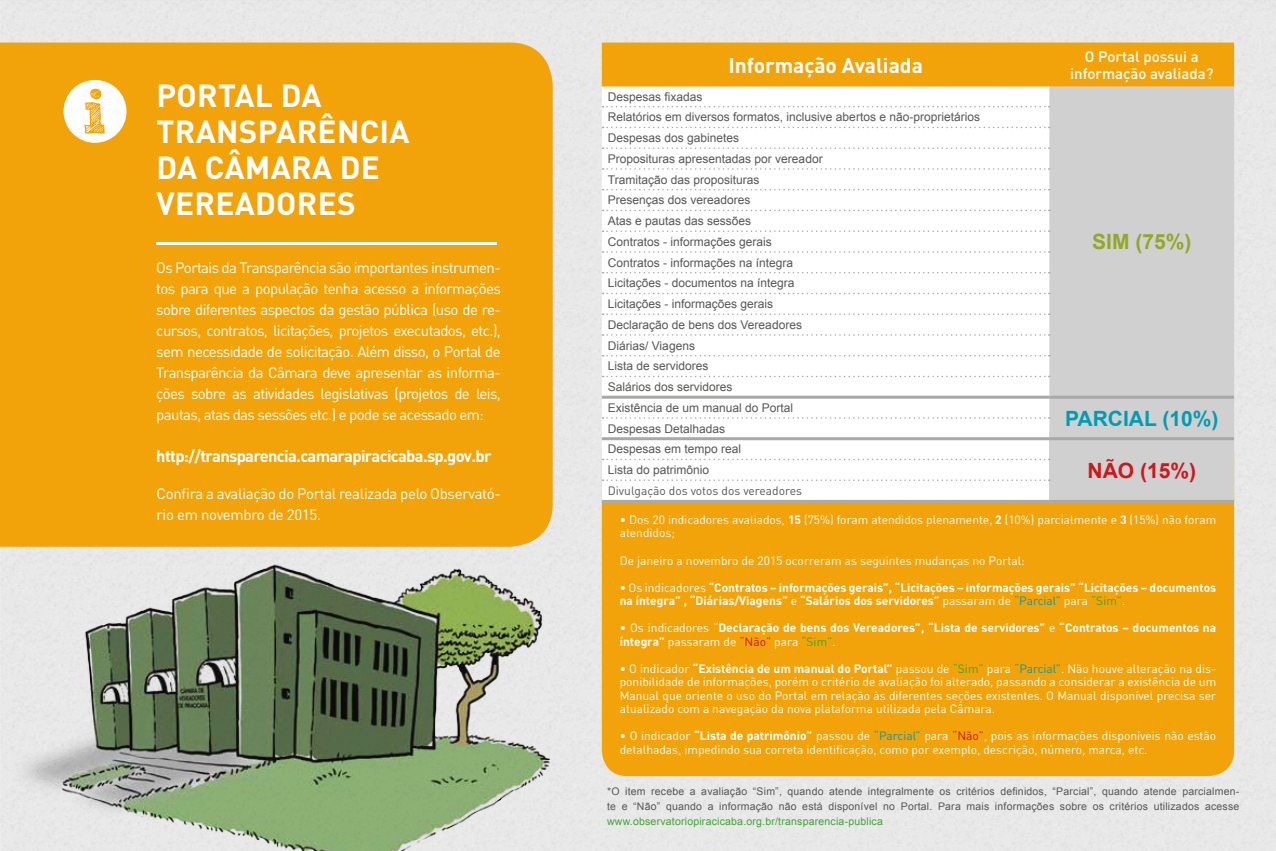
<style>
.page{position:relative;width:1276px;height:851px;background:#fff}
.page>*{position:absolute;margin:0;border:0;box-sizing:border-box;transform-origin:0 0}
.t1{font:700 31.5px/36px "DIN Pro";letter-spacing:.01em;color:#fff}
.t2{font:700 21px "DIN Pro";color:#fff}
.t3{font:700 21px "Arial";color:#009cb4}
.t4{font:700 21px "Arial";color:#94a726}
.t5{font:700 21px "Arial";color:#cd171a}
.t6{font:700 16.5px "DIN Pro";letter-spacing:-.04em;color:#fff}
.t7{font:15px/21px "DIN Pro";letter-spacing:-.03em;color:#fff;text-align:justify}
.t8{font:500 15px/16.5px "DIN Pro";color:#fff;text-align:center}
.t9{font:12px/13.5px "DIN Pro";color:#fff}
.t10{font:12px/20.7px "Arial";color:#575756}
.t11{font:700 12px/13.5px "DIN Pro";color:#fff}
.t12{font:12px "DIN Pro";color:#575756}
.t13{font:10.5px/15px "Arial";letter-spacing:.02em;color:#575756}
.t14{font:10.5px "Arial";letter-spacing:.02em;color:#3fa535}
.s1{font-weight:700}
.s2{font-weight:400}
.s3{font-weight:400;color:#009cb4}
.s4{font-weight:400;color:#3fa535}
.s5{font-weight:400;color:#cd171a}
.s6{color:#3fa535}
.s7{color:#009cb4}
.s8{color:#cd171a}
</style>
<div class="page">
<div style="left:0;top:0;width:1276px;height:850px;background:#e8e8e8"></div>
<div style="left:0;top:43px;width:553px;height:503px;background:#f2a30a"></div>
<div style="left:602px;top:431px;width:632px;height:345px;background:#f2a30a;border-radius:26px"></div>
<svg style="left:64px;top:80px;width:62px;height:63px"></svg>
<hr style="left:156px;top:242px;width:341px;height:3px;background:#fff">
<div style="left:602px;top:43px;width:632px;height:44px;background:#f2a30a"></div>
<svg style="left:602px;top:87px;width:447px;height:413px"></svg>
<div style="left:1049px;top:87px;width:185px;height:413px;background:#d0d0d0"></div>
<svg style="left:602px;top:106px;width:447px;height:1px"></svg>
<svg style="left:602px;top:127px;width:447px;height:1px"></svg>
<svg style="left:602px;top:147px;width:447px;height:2px"></svg>
<svg style="left:602px;top:168px;width:447px;height:2px"></svg>
<svg style="left:602px;top:189px;width:447px;height:1px"></svg>
<svg style="left:602px;top:210px;width:447px;height:1px"></svg>
<svg style="left:602px;top:417px;width:447px;height:1px"></svg>
<svg style="left:602px;top:334px;width:447px;height:1px"></svg>
<svg style="left:602px;top:230px;width:447px;height:2px"></svg>
<svg style="left:602px;top:313px;width:447px;height:2px"></svg>
<svg style="left:602px;top:251px;width:447px;height:2px"></svg>
<svg style="left:602px;top:293px;width:447px;height:1px"></svg>
<svg style="left:602px;top:272px;width:447px;height:1px"></svg>
<svg style="left:602px;top:458px;width:447px;height:2px"></svg>
<svg style="left:602px;top:479px;width:447px;height:2px"></svg>
<hr style="left:1049px;top:395px;width:185px;height:3px;background:#a8a8a7">
<hr style="left:602px;top:395px;width:447px;height:3px;background:#a8a8a7">
<hr style="left:1049px;top:437px;width:185px;height:3px;background:#a8a8a7">
<hr style="left:602px;top:437px;width:447px;height:3px;background:#a8a8a7">
<hr style="left:1049px;top:500px;width:185px;height:3px;background:#aaa">
<hr style="left:602px;top:500px;width:447px;height:3px;background:#aaa">
<svg style="left:602px;top:355px;width:447px;height:1px"></svg>
<svg style="left:602px;top:375px;width:447px;height:2px"></svg>
<img style="left:0;top:546px;width:564px;height:304px">
<h1 class="t1" style="left:156px;top:76px;width:255px">PORTAL DA<br>TRANSPARÊNCIA<br>DA CÂMARA DE<br>VEREADORES</h1>
<p class="t7" style="left:156px;top:256px;width:346px">Os Portais da Transparência são importantes instrumen&shy;tos para que a população tenha acesso a informações sobre diferentes aspectos da gestão pública (uso de re&shy;cursos, contratos, licitações, projetos executados, etc.), sem necessidade de solicitação. Além disso, o Portal de Transparência da Câmara deve apresentar as informa&shy;ções sobre as atividades legislativas (projetos de leis, pautas, atas das sessões etc.) e pode se acessado em:</p>
<h3 class="t6" style="left:156px;top:445px;width:337px">http://transparencia.camarapiracicaba.sp.gov.br</h3>
<p class="t7" style="left:156px;top:482px;width:346px">Confira a avaliação do Portal realizada pelo Observató&shy;rio em novembro de 2015.</p>
<p class="t10" style="left:608px;top:86px;width:96px">Despesas fixadas</p>
<h2 class="t2" style="left:728px;top:51px;width:196px">Informação Avaliada</h2>
<p class="t8" style="left:1070px;top:48px;width:145px">O Portal possui a informação avaliada?</p>
<p class="t10" style="left:608px;top:107px;width:374px">Relatórios em diversos formatos, inclusive abertos e não-proprietários<br>Despesas dos gabinetes<br>Proposituras apresentadas por vereador<br>Tramitação das proposituras<br>Presenças dos vereadores<br>Atas e pautas das sessões<br>Contratos - informações gerais<br>Contratos - informações na íntegra<br>Licitações - documentos na íntegra<br>Licitações - informações gerais<br>Declaração de bens dos Vereadores<br>Diárias/ Viagens<br>Lista de servidores<br>Salários dos servidores<br>Existência de um manual do Portal</p>
<p class="t10" style="left:608px;top:418px;width:135px">Despesas Detalhadas<br>Despesas em tempo real<br>Lista do patrimônio</p>
<p class="t12" style="left:608px;top:483px;width:196px">Divulgação dos votos dos vereadores</p>
<h2 class="t4" style="left:1092px;top:228px;width:101px">SIM (75%)</h2>
<h2 class="t3" style="left:1065px;top:404px;width:155px">PARCIAL (10%)</h2>
<h2 class="t5" style="left:1087px;top:456px;width:110px">NÃO (15%)</h2>
<p class="t9" style="left:620px;top:512px;width:598px">• Dos 20 indicadores avaliados, <span class="s1">15</span> (75%) foram atendidos plenamente, <span class="s1">2</span> (10%) parcialmente e <span class="s1">3</span> (15%) não foram atendidos;</p>
<p class="t9" style="left:620px;top:553px;width:406px">De janeiro a novembro de 2015 ocorreram as seguintes mudanças no Portal:</p>
<p class="t11" style="left:620px;top:580px;width:598px"><span class="s2">• Os indicadores</span> “Contratos – informações gerais”, “Licitações – informações gerais” “Licitações – documentos na íntegra” , “Diárias/Viagens” <span class="s2">e</span> “Salários dos servidores” <span class="s2">passaram de</span> <span class="s3">“Parcial”</span> <span class="s2">para</span> <span class="s4">“Sim”</span><span class="s2">.</span></p>
<p class="t11" style="left:620px;top:620px;width:598px"><span class="s2">• Os indicadores “</span>Declaração de bens dos Vereadores”, “Lista de servidores” <span class="s2">e</span> “Contratos – documentos na íntegra” <span class="s2">passaram de</span> <span class="s5">“Não”</span> <span class="s2">para</span> <span class="s4">“Sim”</span><span class="s2">.</span></p>
<p class="t9" style="left:620px;top:661px;width:598px;text-align:justify">• O indicador <span class="s1">“Existência de um manual do Portal”</span> passou de <span class="s6">“Sim”</span> para <span class="s7">“Parcial”</span>. Não houve alteração na dis&shy;ponibilidade de informações, porém o critério de avaliação foi alterado, passando a considerar a existência de um Manual que oriente o uso do Portal em relação às diferentes seções existentes. O Manual disponível precisa ser atualizado com a navegação da nova plataforma utilizada pela Câmara.</p>
<p class="t9" style="left:620px;top:728px;width:598px">• O indicador <span class="s1">“Lista de patrimônio”</span> passou de <span class="s7">“Parcial”</span> para <span class="s8">“Não”</span>, pois as informações disponíveis não estão detalhadas, impedindo sua correta identificação, como por exemplo, descrição, número, marca, etc.</p>
<p class="t13" style="left:607px;top:783px;width:633px">*O item recebe a avaliação “Sim”, quando atende integralmente os critérios definidos, “Parcial”, quando atende parcialmen&shy;te e “Não” quando a informação não está disponível no Portal. Para mais informações sobre os critérios utilizados acesse</p>
<p class="t14" style="left:607px;top:814px;width:277px">www.observatoriopiracicaba.org.br/transparencia-publica</p>
</div>
